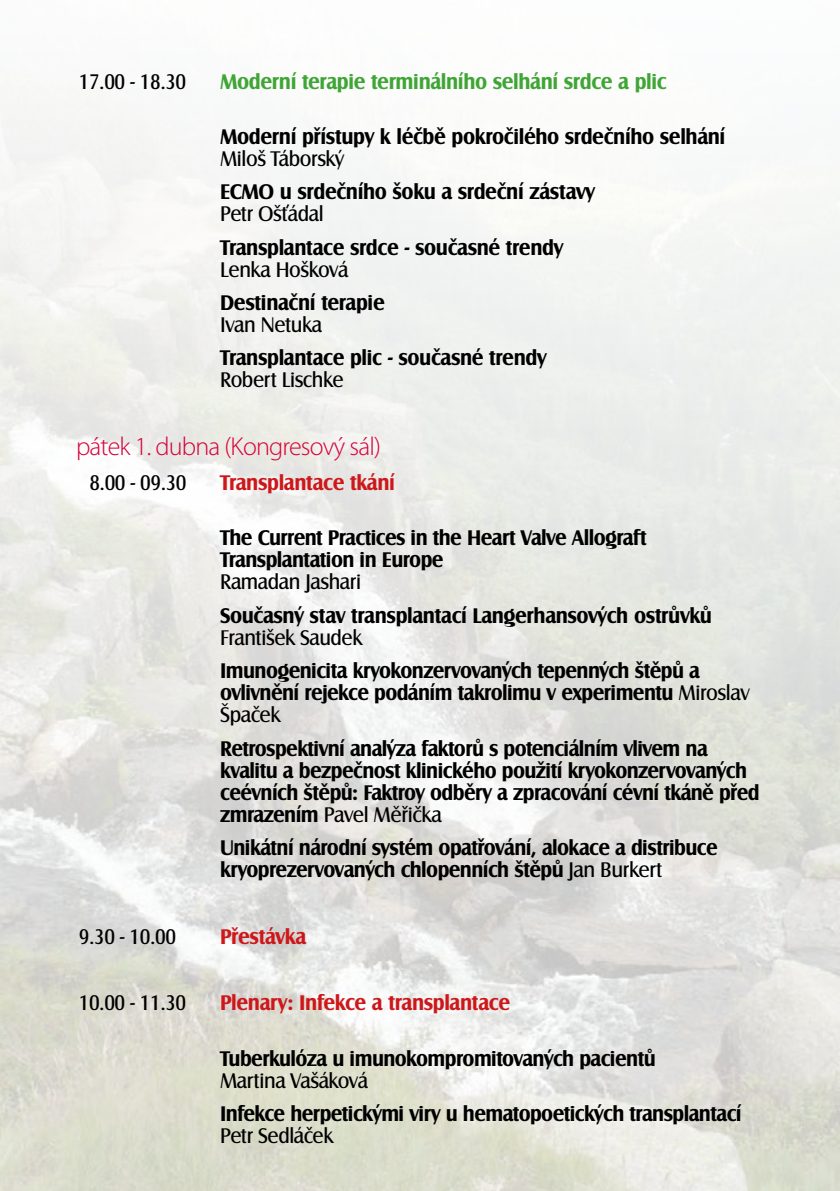
<style>
.page{position:relative;width:840px;height:1191px;background:#fff}
.page>*{position:absolute;margin:0;border:0;box-sizing:border-box;transform-origin:0 0}
.t1{font:300 26px "Myriad Pro";letter-spacing:-.03em;color:#d60139}
.t2{font:700 22px/22px "Castle TCE";letter-spacing:-.03em;color:#000;scale:.94 1}
.t3{font:700 22px "Castle TCE";letter-spacing:-.03em;color:#000;scale:.95 1}
.t4{font:22px "Castle TCE Boo";letter-spacing:-.02em;color:#000;scale:.95 1}
.t5{font:700 22px "Castle TCE";letter-spacing:-.02em;color:#cd171a;scale:.95 1}
.t6{font:700 22px "Castle TCE";letter-spacing:-.02em;color:#3fa535;scale:.95 1}
.t7{font:22px "Castle TCE Boo";letter-spacing:-.02em;color:#000;scale:.96 1}
.s1{font-family:"Castle TCE Boo";font-weight:400}
.s2{font-family:"Castle TCE";font-weight:700}
</style>
<div class="page">
<p class="t4" style="left:79px;top:69px;width:114px">17.00 - 18.30</p>
<p class="t6" style="left:220px;top:68px;width:471px">Moderní terapie terminálního selhání srdce a plic</p>
<p class="t3" style="left:220px;top:124px;width:533px">Moderní přístupy k léčbě pokročilého srdečního selhání</p>
<p class="t4" style="left:220px;top:146px;width:132px">Miloš Táborský</p>
<p class="t3" style="left:220px;top:179px;width:396px">ECMO u srdečního šoku a srdeční zástavy</p>
<p class="t4" style="left:220px;top:201px;width:110px">Petr Ošťádal</p>
<p class="t3" style="left:220px;top:234px;width:362px">Transplantace srdce - současné trendy</p>
<p class="t4" style="left:220px;top:257px;width:136px">Lenka Hošková</p>
<p class="t3" style="left:220px;top:290px;width:175px">Destinační terapie</p>
<p class="t4" style="left:220px;top:312px;width:109px">Ivan Netuka</p>
<p class="t3" style="left:220px;top:345px;width:345px">Transplantace plic - současné trendy</p>
<p class="t4" style="left:220px;top:367px;width:131px">Robert Lischke</p>
<p class="t1" style="left:76px;top:430px;width:306px">pátek 1. dubna (Kongresový sál)</p>
<p class="t4" style="left:89px;top:470px;width:104px">8.00 - 09.30</p>
<p class="t5" style="left:220px;top:470px;width:185px">Transplantace tkání</p>
<p class="t2" style="left:220px;top:527px;width:455px">The Current Practices in the Heart Valve Allograft<br>Transplantation in Europe</p>
<p class="t4" style="left:220px;top:569px;width:150px">Ramadan Jashari</p>
<p class="t3" style="left:220px;top:602px;width:519px">Současný stav transplantací Langerhansových ostrůvků</p>
<p class="t4" style="left:220px;top:625px;width:151px">František Saudek</p>
<p class="t2" style="left:220px;top:659px;width:564px">Imunogenicita kryokonzervovaných tepenných štěpů a ovlivnění rejekce podáním takrolimu v experimentu <span class="s1">Miroslav</span></p>
<p class="t7" style="left:220px;top:702px;width:65px">Špaček</p>
<p class="t2" style="left:220px;top:737px;width:575px">Retrospektivní analýza faktorů s potenciálním vlivem na kvalitu a bezpečnost klinického použití kryokonzervovaných ceévních štěpů: Faktroy odběry a zpracování cévní tkáně před</p>
<p class="t7" style="left:220px;top:801px;width:232px"><span class="s2">zmrazením</span> Pavel Měřička</p>
<p class="t2" style="left:220px;top:836px;width:530px">Unikátní národní systém opatřování, alokace a distribuce kryoprezervovaných chlopenních štěpů <span class="s1">Jan Burkert</span></p>
<p class="t4" style="left:79px;top:923px;width:104px">9.30 - 10.00</p>
<p class="t5" style="left:220px;top:923px;width:92px">Přestávka</p>
<p class="t4" style="left:79px;top:990px;width:114px">10.00 - 11.30</p>
<p class="t5" style="left:220px;top:990px;width:307px">Plenary: Infekce a transplantace</p>
<p class="t2" style="left:220px;top:1047px;width:464px">Tuberkulóza u imunokompromitovaných pacientů</p>
<p class="t4" style="left:220px;top:1067px;width:157px">Martina Vašáková</p>
<p class="t2" style="left:220px;top:1102px;width:556px">Infekce herpetickými viry u hematopoetických transplantací</p>
<p class="t4" style="left:220px;top:1123px;width:121px">Petr Sedláček</p>
</div>
